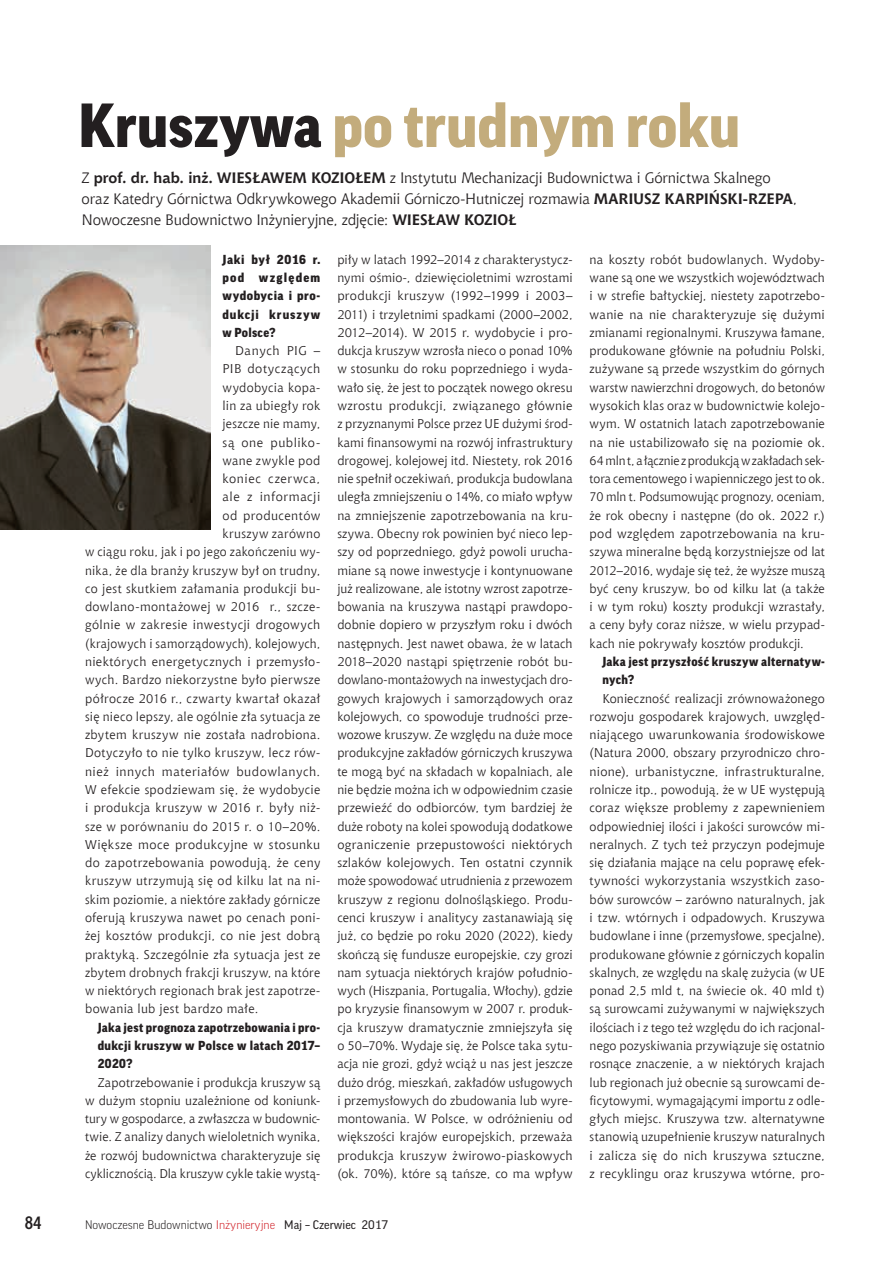
<style>
.page{position:relative;width:893px;height:1263px;background:#fff}
.page>*{position:absolute;margin:0;border:0;box-sizing:border-box;transform-origin:0 0}
.t1{font:900 60px "Good Pro";color:#c3ac7c}
.t2{font:700 18px "Aerton Cnd EFN";color:#231f20}
.t3{font:15px/21px "Chianti EU";letter-spacing:-.01em;color:#231f20}
.t4{font:12.6px/18.3px "Chianti EU";letter-spacing:.03em;color:#231f20;text-align:justify}
.t5{font:900 12.6px/18.3px "Good Pro";letter-spacing:.03em;color:#231f20;text-align:justify}
.t6{font:300 12px "Good Pro";color:#231f20}
.s1{color:#231f20}
.s2{font-weight:700}
.s3{color:#d1232a}
.s4{font-weight:400}
</style>
<div class="page">
<img style="left:0;top:245px;width:211px;height:285px">
<h1 class="t1" style="left:78px;top:92px;width:663px"><span class="s1">Kruszywa</span> po trudnym roku</h1>
<p class="t3" style="left:82px;top:167px;width:717px">Z <span class="s2">prof. dr. hab. inż. WIESŁAWEM KOZIOŁEM</span> z Instytutu Mechanizacji Budownictwa i Górnictwa Skalnego oraz Katedry Górnictwa Odkrywkowego Akademii Górniczo-Hutniczej rozmawia <span class="s2">MARIUSZ KARPIŃSKI-RZEPA</span>,<br>Nowoczesne Budownictwo Inżynieryjne, zdjęcie: <span class="s2">WIESŁAW KOZIOŁ</span></p>
<p class="t5" style="left:223px;top:250px;width:99px">Jaki był 2016 r. pod względem wydobycia i pro&shy;dukcji kruszyw w Polsce?</p>
<p class="t4" style="left:235px;top:341px;width:87px">Danych PIG –</p>
<p class="t4" style="left:223px;top:360px;width:99px">PIB dotyczących</p>
<p class="t4" style="left:223px;top:378px;width:99px">wydobycia kopa-</p>
<p class="t4" style="left:223px;top:396px;width:99px">lin za ubiegły rok</p>
<p class="t4" style="left:223px;top:415px;width:99px">jeszcze nie mamy,</p>
<p class="t4" style="left:223px;top:433px;width:99px">są one publiko-</p>
<p class="t4" style="left:223px;top:451px;width:99px">wane zwykle pod</p>
<p class="t4" style="left:223px;top:469px;width:99px">koniec czerwca,</p>
<p class="t4" style="left:223px;top:488px;width:99px">ale z informacji</p>
<p class="t4" style="left:223px;top:506px;width:99px">od producentów</p>
<p class="t4" style="left:223px;top:524px;width:99px">kruszyw zarówno</p>
<p class="t4" style="left:85px;top:542px;width:237px">w ciągu roku, jak i po jego zakończeniu wy-</p>
<p class="t4" style="left:85px;top:561px;width:237px">nika, że dla branży kruszyw był on trudny,</p>
<p class="t4" style="left:85px;top:579px;width:237px">co jest skutkiem załamania produkcji bu-</p>
<p class="t4" style="left:85px;top:597px;width:237px">dowlano-montażowej w 2016 r., szcze-</p>
<p class="t4" style="left:85px;top:616px;width:237px">gólnie w zakresie inwestycji drogowych</p>
<p class="t4" style="left:85px;top:634px;width:237px">(krajowych i samorządowych), kolejowych,</p>
<p class="t4" style="left:85px;top:652px;width:237px">niektórych energetycznych i przemysło-</p>
<p class="t4" style="left:85px;top:670px;width:237px">wych. Bardzo niekorzystne było pierwsze</p>
<p class="t4" style="left:85px;top:689px;width:237px">półrocze 2016 r., czwarty kwartał okazał</p>
<p class="t4" style="left:85px;top:707px;width:237px">się nieco lepszy, ale ogólnie zła sytuacja ze</p>
<p class="t4" style="left:85px;top:725px;width:237px">zbytem kruszyw nie została nadrobiona.</p>
<p class="t4" style="left:85px;top:744px;width:237px">Dotyczyło to nie tylko kruszyw, lecz rów-</p>
<p class="t4" style="left:85px;top:762px;width:237px">nież innych materiałów budowlanych.</p>
<p class="t4" style="left:85px;top:780px;width:237px">W efekcie spodziewam się, że wydobycie</p>
<p class="t4" style="left:85px;top:798px;width:237px">i produkcja kruszyw w 2016 r. były niż-</p>
<p class="t4" style="left:85px;top:817px;width:237px">sze w porównaniu do 2015 r. o 10–20%.</p>
<p class="t4" style="left:85px;top:835px;width:237px">Większe moce produkcyjne w stosunku</p>
<p class="t4" style="left:85px;top:853px;width:237px">do zapotrzebowania powodują, że ceny</p>
<p class="t4" style="left:85px;top:872px;width:237px">kruszyw utrzymują się od kilku lat na ni-</p>
<p class="t4" style="left:85px;top:890px;width:237px">skim poziomie, a niektóre zakłady górnicze</p>
<p class="t4" style="left:85px;top:908px;width:237px">oferują kruszywa nawet po cenach poni-</p>
<p class="t4" style="left:85px;top:926px;width:237px">żej kosztów produkcji, co nie jest dobrą</p>
<p class="t4" style="left:85px;top:945px;width:237px">praktyką. Szczególnie zła sytuacja jest ze</p>
<p class="t4" style="left:85px;top:963px;width:237px">zbytem drobnych frakcji kruszyw, na które</p>
<p class="t4" style="left:85px;top:981px;width:237px">w niektórych regionach brak jest zapotrze-</p>
<p class="t4" style="left:85px;top:1000px;width:175px">bowania lub jest bardzo małe.</p>
<p class="t5" style="left:98px;top:1018px;width:224px">Jaka jest prognoza zapotrzebowania i pro&shy;dukcji kruszyw w Polsce w latach 2017– 2020?</p>
<p class="t4" style="left:85px;top:1073px;width:237px;text-indent:13px">Zapotrzebowanie i produkcja kruszyw są w dużym stopniu uzależnione od koniunk&shy;tury w gospodarce, a zwłaszcza w budownic&shy;twie. Z analizy danych wieloletnich wynika, że rozwój budownictwa charakteryzuje się cyklicznością. Dla kruszyw cykle takie wystą-</p>
<p class="t4" style="left:337px;top:250px;width:237px">piły w latach 1992–2014 z charakterystycz&shy;nymi ośmio-, dziewięcioletnimi wzrostami produkcji kruszyw (1992–1999 i 2003– 2011) i trzyletnimi spadkami (2000–2002, 2012–2014). W 2015 r. wydobycie i pro&shy;dukcja kruszyw wzrosła nieco o ponad 10% w stosunku do roku poprzedniego i wyda&shy;wało się, że jest to początek nowego okresu wzrostu produkcji, związanego głównie z przyznanymi Polsce przez UE dużymi środ&shy;kami finansowymi na rozwój infrastruktury drogowej, kolejowej itd. Niestety, rok 2016 nie spełnił oczekiwań, produkcja budowlana uległa zmniejszeniu o 14%, co miało wpływ na zmniejszenie zapotrzebowania na kru&shy;szywa. Obecny rok powinien być nieco lep&shy;szy od poprzedniego, gdyż powoli urucha&shy;miane są nowe inwestycje i kontynuowane już realizowane, ale istotny wzrost zapotrze&shy;bowania na kruszywa nastąpi prawdopo&shy;dobnie dopiero w przyszłym roku i dwóch następnych. Jest nawet obawa, że w latach 2018–2020 nastąpi spiętrzenie robót bu&shy;dowlano-montażowych na inwestycjach dro&shy;gowych krajowych i samorządowych oraz kolejowych, co spowoduje trudności prze&shy;wozowe kruszyw. Ze względu na duże moce produkcyjne zakładów górniczych kruszywa te mogą być na składach w kopalniach, ale nie będzie można ich w odpowiednim czasie przewieźć do odbiorców, tym bardziej że duże roboty na kolei spowodują dodatkowe ograniczenie przepustowości niektórych szlaków kolejowych. Ten ostatni czynnik może spowodować utrudnienia z przewozem kruszyw z regionu dolnośląskiego. Produ&shy;cenci kruszyw i analitycy zastanawiają się już, co będzie po roku 2020 (2022), kiedy skończą się fundusze europejskie, czy grozi nam sytuacja niektórych krajów południo&shy;wych (Hiszpania, Portugalia, Włochy), gdzie po kryzysie finansowym w 2007 r. produk&shy;cja kruszyw dramatycznie zmniejszyła się o 50–70%. Wydaje się, że Polsce taka sytu&shy;acja nie grozi, gdyż wciąż u nas jest jeszcze dużo dróg, mieszkań, zakładów usługowych i przemysłowych do zbudowania lub wyre&shy;montowania. W Polsce, w odróżnieniu od większości krajów europejskich, przeważa produkcja kruszyw żwirowo-piaskowych (ok. 70%), które są tańsze, co ma wpływ</p>
<p class="t4" style="left:590px;top:250px;width:237px">na koszty robót budowlanych. Wydoby&shy;wane są one we wszystkich województwach i w strefie bałtyckiej, niestety zapotrzebo&shy;wanie na nie charakteryzuje się dużymi zmianami regionalnymi. Kruszywa łamane, produkowane głównie na południu Polski, zużywane są przede wszystkim do górnych warstw nawierzchni drogowych, do betonów wysokich klas oraz w budownictwie kolejo&shy;wym. W ostatnich latach zapotrzebowanie na nie ustabilizowało się na poziomie ok.<br>64 mln t, a łącznie z produkcją w zakładach sek&shy;tora cementowego i wapienniczego jest to ok.<br>70 mln t. Podsumowując prognozy, oceniam, że rok obecny i następne (do ok. 2022 r.) pod względem zapotrzebowania na kru&shy;szywa mineralne będą korzystniejsze od lat 2012–2016, wydaje się też, że wyższe muszą być ceny kruszyw, bo od kilku lat (a także i w tym roku) koszty produkcji wzrastały, a ceny były coraz niższe, w wielu przypad&shy;kach nie pokrywały kosztów produkcji.</p>
<p class="t5" style="left:602px;top:652px;width:224px">Jaka jest przyszłość kruszyw alternatyw&shy;nych?</p>
<p class="t4" style="left:590px;top:689px;width:237px;text-indent:13px">Konieczność realizacji zrównoważonego rozwoju gospodarek krajowych, uwzględ&shy;niającego uwarunkowania środowiskowe (Natura 2000, obszary przyrodniczo chro&shy;nione), urbanistyczne, infrastrukturalne, rolnicze itp., powodują, że w UE występują coraz większe problemy z zapewnieniem odpowiedniej ilości i jakości surowców mi&shy;neralnych. Z tych też przyczyn podejmuje się działania mające na celu poprawę efek&shy;tywności wykorzystania wszystkich zaso&shy;bów surowców – zarówno naturalnych, jak i tzw. wtórnych i odpadowych. Kruszywa budowlane i inne (przemysłowe, specjalne), produkowane głównie z górniczych kopalin skalnych, ze względu na skalę zużycia (w UE ponad 2,5 mld t, na świecie ok. 40 mld t) są surowcami zużywanymi w największych ilościach i z tego też względu do ich racjonal&shy;nego pozyskiwania przywiązuje się ostatnio rosnące znaczenie, a w niektórych krajach lub regionach już obecnie są surowcami de&shy;ficytowymi, wymagającymi importu z odle&shy;głych miejsc. Kruszywa tzw. alternatywne stanowią uzupełnienie kruszyw naturalnych i zalicza się do nich kruszywa sztuczne, z recyklingu oraz kruszywa wtórne, pro-</p>
<h2 class="t2" style="left:25px;top:1212px;width:18px">84</h2>
<p class="t6" style="left:85px;top:1218px;width:305px">Nowoczesne Budownictwo <span class="s3">Inżynieryjne</span> <span class="s4">Maj – Czerwiec 2017</span></p>
</div>
